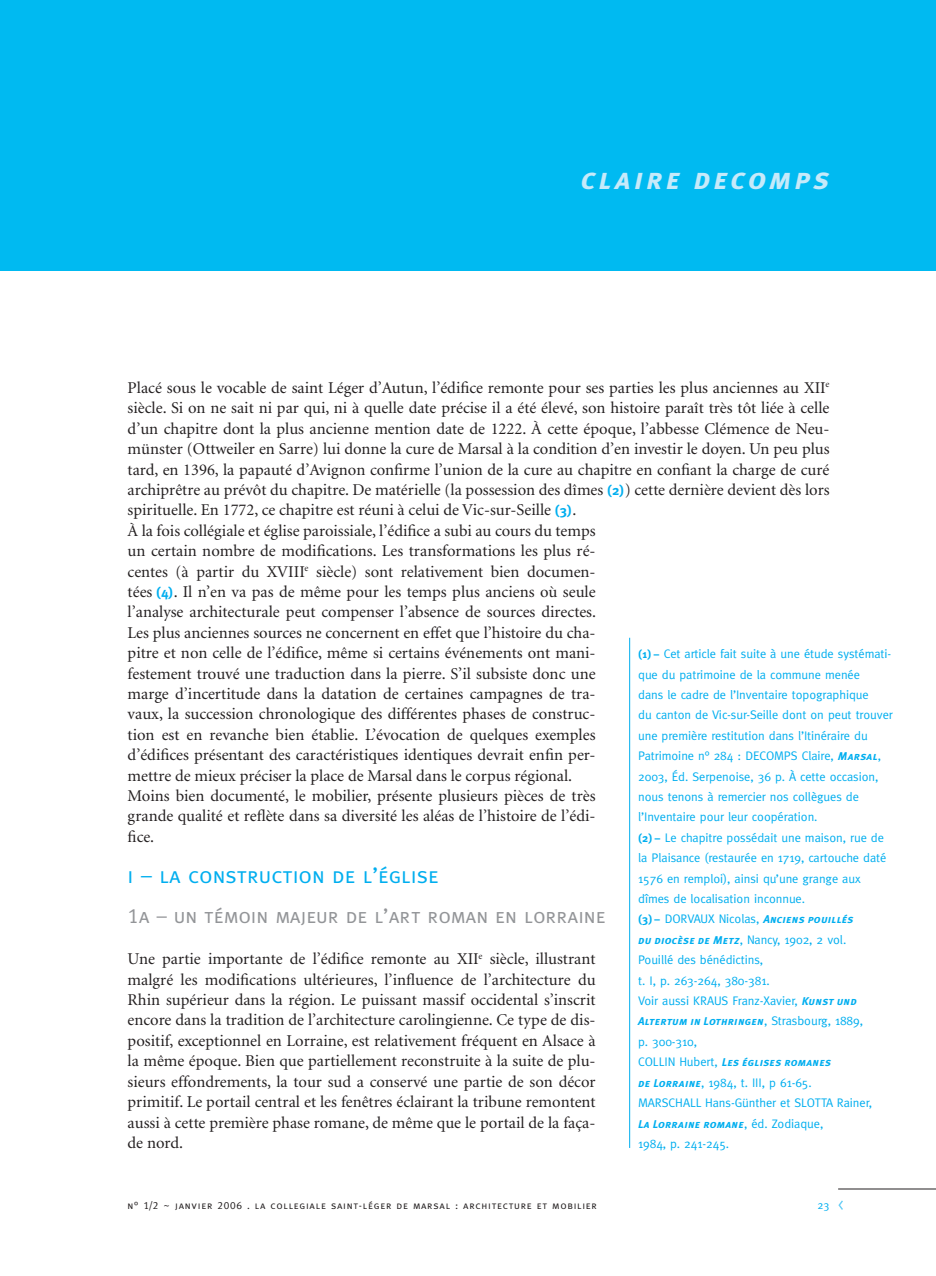
<style>
.page{position:relative;width:936px;height:1276px;background:#fff}
.page>*{position:absolute;margin:0;border:0;box-sizing:border-box;transform-origin:0 0}
._05_grande_signature{font:italic 30px "Meta Plus Bold Caps";letter-spacing:.1em;color:#c6eafa}
._01_titre_bleu{font:22.5px "Meta Caps";color:#00aeef}
._01_titre_gris{font:21px "Meta Caps";color:#939598}
._01_texte_base{font:16.5px/20.4px "Minion";color:#231f20;text-align:justify}
._02_footnotes{font:12.45px/20.4px "Meta";letter-spacing:-.005em;color:#00aeef}
._02_footnotes-2{font:italic 11.25px "Meta Plus Bold Caps";letter-spacing:.02em;color:#00aeef}
.t1{font:11.25px "Meta";color:#00aeef}
._07_bas_de_page{font:10.5px "Meta Caps";letter-spacing:.07em;color:#231f20}
.s1{font-family:"Meta";font-weight:700;font-size:13.5px;color:#00aeef}
.s2{font-weight:700;font-size:11.25px}
.s3{font-family:"Meta Plus Bold Caps";font-style:italic;font-size:11.25px}
.s4{font-family:"Meta";font-style:normal;font-size:12.45px}
</style>
<div class="page">
<div style="left:0;top:0;width:935px;height:270px;background:#00baf1"></div>
<hr style="left:838px;top:1188px;width:97px;height:1px;background:#231f20">
<svg style="left:838px;top:1200px;width:5px;height:9px"></svg>
<hr style="left:629px;top:638px;width:1px;height:510px;background:#00aeef">
<p class="_05_grande_signature" style="left:581px;top:161px;width:250px">claire decomps</p>
<p class="_01_texte_base" style="left:128px;top:378px;width:703px">Placé sous le vocable de saint Léger d’Autun, l’édifice remonte pour ses parties les plus anciennes au XII<sup>e </sup>siècle. Si on ne sait ni par qui, ni à quelle date précise il a été élevé, son histoire paraît très tôt liée à celle d’un chapitre dont la plus ancienne mention date de 1222. À cette époque, l’abbesse Clémence de Neu&shy;münster (Ottweiler en Sarre) lui donne la cure de Marsal à la condition d’en investir le doyen. Un peu plus tard, en 1396, la papauté d’Avignon confirme l’union de la cure au chapitre en confiant la charge de curé archiprêtre au prévôt du chapitre. De matérielle (la possession des dîmes <span class="s1">(2)</span>) cette dernière devient dès lors spirituelle. En 1772, ce chapitre est réuni à celui de Vic-sur-Seille <span class="s1">(3)</span>.</p>
<p class="_01_texte_base" style="left:128px;top:521px;width:470px">À la fois collégiale et église paroissiale, l’édifice a subi au cours du temps un certain nombre de modifications. Les transformations les plus ré&shy;centes (à partir du XVIII<sup>e</sup> siècle) sont relativement bien documen&shy;tées <span class="s1">(4)</span>. Il n’en va pas de même pour les temps plus anciens où seule l’analyse architecturale peut compenser l’absence de sources directes.<br>Les plus anciennes sources ne concernent en effet que l’histoire du cha&shy;pitre et non celle de l’édifice, même si certains événements ont mani&shy;festement trouvé une traduction dans la pierre. S’il subsiste donc une marge d’incertitude dans la datation de certaines campagnes de tra&shy;vaux, la succession chronologique des différentes phases de construc&shy;tion est en revanche bien établie. L’évocation de quelques exemples d’édifices présentant des caractéristiques identiques devrait enfin per&shy;mettre de mieux préciser la place de Marsal dans le corpus régional.</p>
<p class="_01_texte_base" style="left:128px;top:786px;width:469px">Moins bien documenté, le mobilier, présente plusieurs pièces de très grande qualité et reflète dans sa diversité les aléas de l’histoire de l’édi&shy;fice.</p>
<p class="_01_titre_bleu" style="left:128px;top:862px;width:313px">i – la construction de l’église</p>
<p class="_01_titre_gris" style="left:128px;top:904px;width:479px">1a – un témoin majeur de l’art roman en lorraine</p>
<p class="_01_texte_base" style="left:128px;top:949px;width:469px">Une partie importante de l’édifice remonte au XII<sup>e</sup> siècle, illustrant malgré les modifications ultérieures, l’influence de l’architecture du Rhin supérieur dans la région. Le puissant massif occidental s’inscrit encore dans la tradition de l’architecture carolingienne. Ce type de dis&shy;positif, exceptionnel en Lorraine, est relativement fréquent en Alsace à la même époque. Bien que partiellement reconstruite à la suite de plu&shy;sieurs effondrements, la tour sud a conservé une partie de son décor primitif. Le portail central et les fenêtres éclairant la tribune remontent aussi à cette première phase romane, de même que le portail de la faça&shy;de nord.</p>
<p class="_02_footnotes" style="left:638px;top:643px;width:254px"><span class="s2">(1) –</span> Cet article fait suite à une étude systémati&shy;que du patrimoine de la commune menée</p>
<p class="_02_footnotes" style="left:638px;top:684px;width:232px">dans le cadre de l’Inventaire topographique</p>
<p class="_02_footnotes" style="left:638px;top:704px;width:256px">du canton de Vic-sur-Seille dont on peut trouver une première restitution dans l’Itinéraire du Patrimoine n° 284 : DECOMPS Claire, <span class="s3">Marsal</span>, 2003, Éd. Serpenoise, 36 p. À cette occasion, nous tenons à remercier nos collègues de l’Inventaire pour leur coopération.</p>
<p class="_02_footnotes" style="left:638px;top:827px;width:250px"><span class="s2">(2) –</span> Le chapitre possédait une maison, rue de la Plaisance (restaurée en 1719, cartouche daté 1576 en remploi), ainsi qu’une grange aux dîmes de localisation inconnue.</p>
<p class="_02_footnotes" style="left:638px;top:908px;width:217px"><span class="s2">(3) –</span> DORVAUX Nicolas, <span class="s3">Anciens pouillés</span></p>
<p class="_02_footnotes" style="left:638px;top:929px;width:210px"><span class="s3">du diocèse de Metz</span>, Nancy, 1902, 2 vol.</p>
<p class="_02_footnotes" style="left:638px;top:949px;width:127px">Pouillé des bénédictins,</p>
<p class="_02_footnotes" style="left:638px;top:970px;width:133px">t. I, p. 263-264, 380-381.</p>
<p class="_02_footnotes" style="left:638px;top:990px;width:220px">Voir aussi KRAUS Franz-Xavier, <span class="s3">Kunst und</span></p>
<p class="_02_footnotes-2" style="left:638px;top:1015px;width:226px">Altertum in Lothringen<span class="s4">, Strasbourg, 1889,</span></p>
<p class="_02_footnotes" style="left:638px;top:1031px;width:60px">p. 300-310,</p>
<p class="_02_footnotes-2" style="left:638px;top:1056px;width:194px"><span class="s4">COLLIN Hubert,</span> Les églises romanes</p>
<p class="_02_footnotes" style="left:638px;top:1072px;width:175px"><span class="s3">de Lorraine</span>, 1984, t. III, p 61-65.</p>
<p class="_02_footnotes" style="left:638px;top:1092px;width:235px">MARSCHALL Hans-Günther et SLOTTA Rainer,</p>
<p class="_02_footnotes-2" style="left:638px;top:1117px;width:187px">La Lorraine romane<span class="s4">, éd. Zodiaque,</span></p>
<p class="_02_footnotes" style="left:638px;top:1133px;width:93px">1984, p. 241-245.</p>
<p class="_07_bas_de_page" style="left:128px;top:1199px;width:471px">n° 1/2 ~ janvier 2006 . la collegiale saint-léger de marsal : architecture et mobilier</p>
<p class="t1" style="left:817px;top:1198px;width:14px">23</p>
</div>
